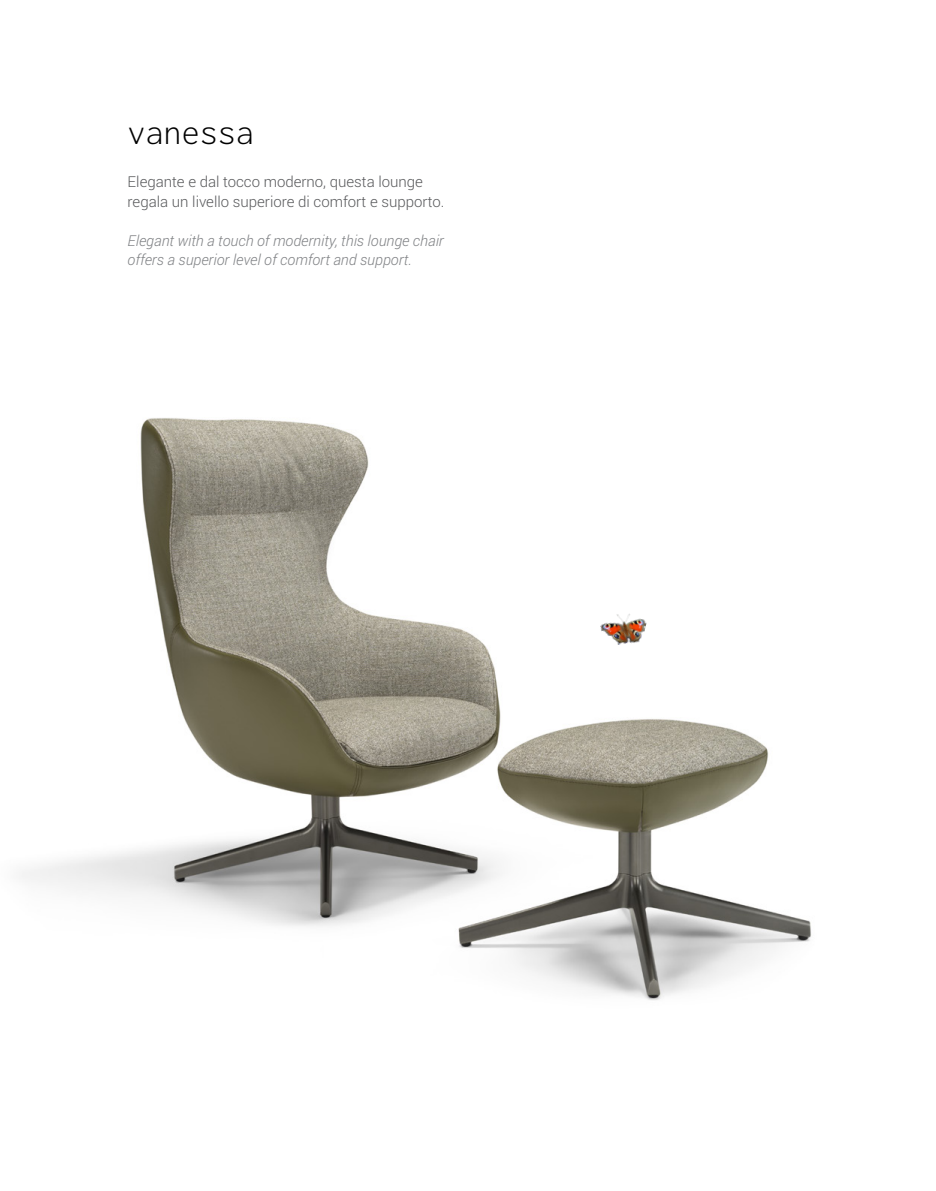
<style>
.page{position:relative;width:936px;height:1191px;background:#fff}
.page>*{position:absolute;margin:0;border:0;box-sizing:border-box;transform-origin:0 0}
.t1{font:300 36px "Inconsolata";color:#000}
.t2{font:italic 300 15px/19.5px "Franko";color:#808285}
.t3{font:300 15px/19.5px "Franko";color:#58595b}
</style>
<div class="page">
<img style="left:21px;top:418px;width:791px;height:582px">
<img style="left:597px;top:607px;width:50px;height:43px">
<h1 class="t1" style="left:128px;top:108px;width:127px">vanessa</h1>
<p class="t3" style="left:128px;top:172px;width:318px">Elegante e dal tocco moderno, questa lounge regala un livello superiore di comfort e supporto.</p>
<p class="t2" style="left:128px;top:230px;width:317px">Elegant with a touch of modernity, this lounge chair offers a superior level of comfort and support.</p>
</div>
